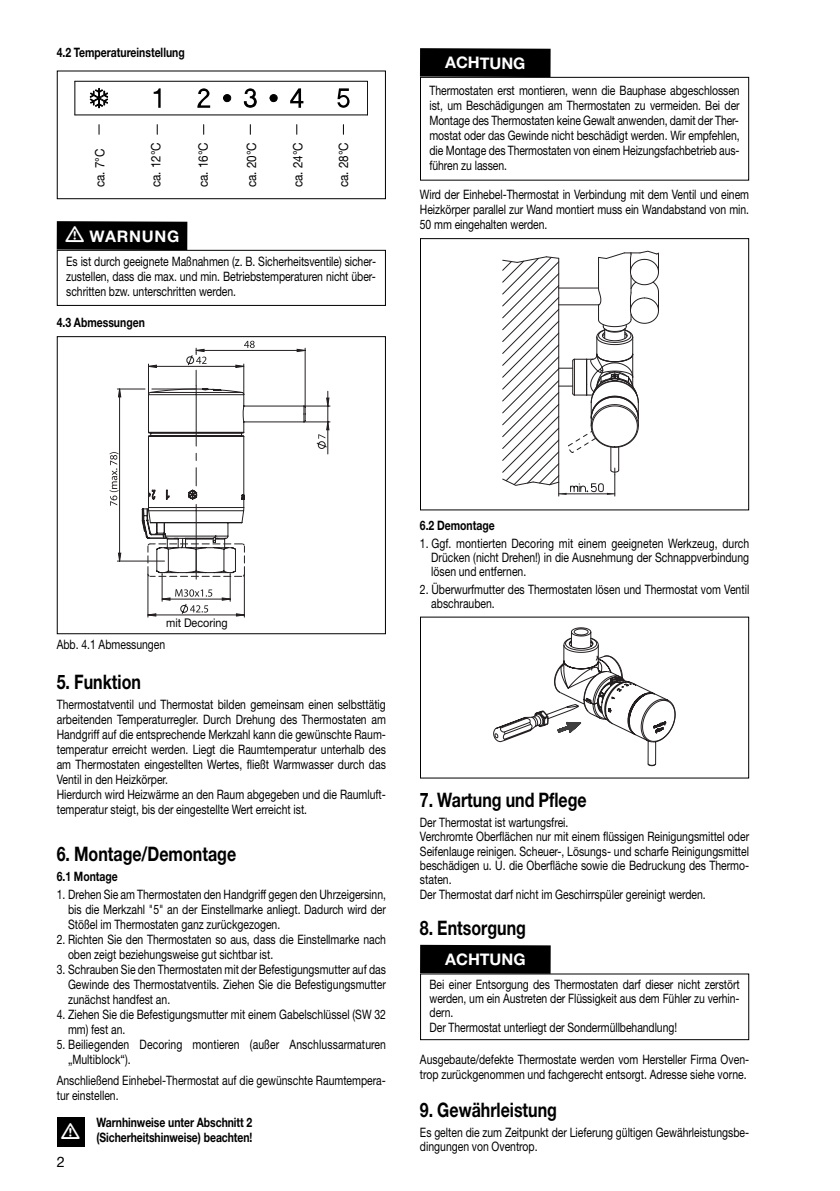
<style>
.page{position:relative;width:840px;height:1191px;background:#fff}
.page>*{position:absolute;margin:0;border:0;box-sizing:border-box;transform-origin:0 0}
.t1{font:700 20px "Helvetica Neue";color:#000;scale:.8 1}
.t2{font:700 16px "Helvetica Neue";letter-spacing:-.005em;color:#fff}
.t3{font:700 16px "Helvetica Neue";letter-spacing:.045em;color:#fff}
.t4{font:14.4px "Helvetica Neue";color:#000}
.t5{font:13px/15px "Helvetica Neue";color:#000;scale:.8 1}
.t6{font:700 13px/15px "Helvetica Neue";letter-spacing:-.005em;color:#000;scale:.8 1}
.t7{font:13px "Helvetica Neue";color:#000;scale:.9 1}
.t8{font:12px "Helvetica Neue";color:#000;scale:.9 1}
</style>
<div class="page">
<svg style="left:74px;top:81px;width:294px;height:35px"></svg>
<div style="left:57px;top:70px;width:329px;height:129px;border:1px solid #000"></div>
<div style="left:57px;top:221px;width:130px;height:29px;background:#000"></div>
<div style="left:57px;top:250px;width:329px;height:56px;border:1px solid #000"></div>
<svg style="left:110px;top:341px;width:220px;height:276px"></svg>
<div style="left:57px;top:336px;width:329px;height:298px;border:1px solid #000"></div>
<div style="left:57px;top:1117px;width:27px;height:30px;background:#000"></div>
<div style="left:419px;top:48px;width:131px;height:29px;background:#000"></div>
<div style="left:420px;top:77px;width:328px;height:104px;border:1px solid #000"></div>
<div style="left:420px;top:944px;width:130px;height:29px;background:#000"></div>
<div style="left:420px;top:973px;width:328px;height:67px;border:1px solid #000"></div>
<svg style="left:493px;top:627px;width:182px;height:139px"></svg>
<svg style="left:502px;top:251px;width:156px;height:245px"></svg>
<div style="left:420px;top:238px;width:328px;height:272px;border:1px solid #000"></div>
<p class="t6" style="left:57px;top:46px;width:161px">4.2 Temperatureinstellung</p>
<p class="t7" style="left:95px;top:187px;width:44px;rotate:-90deg">ca. 7°C</p>
<p class="t7" style="left:151px;top:187px;width:51px;rotate:-90deg">ca. 12°C</p>
<p class="t7" style="left:198px;top:187px;width:51px;rotate:-90deg">ca. 16°C</p>
<p class="t7" style="left:247px;top:187px;width:51px;rotate:-90deg">ca. 20°C</p>
<p class="t7" style="left:293px;top:187px;width:51px;rotate:-90deg">ca. 24°C</p>
<p class="t7" style="left:339px;top:187px;width:51px;rotate:-90deg">ca. 28°C</p>
<p class="t3" style="left:89px;top:231px;width:91px">WARNUNG</p>
<p class="t5" style="left:66px;top:255px;width:389px;text-align:justify">Es ist durch geeignete Maßnahmen (z. B. Sicherheitsventile) sicher&shy;zustellen, dass die max. und min. Betriebstemperaturen nicht über&shy;schritten bzw. unterschritten werden.</p>
<p class="t6" style="left:57px;top:316px;width:111px">4.3 Abmessungen</p>
<p class="t2" style="left:445px;top:57px;width:82px">ACHTUNG</p>
<p class="t5" style="left:429px;top:84px;width:389px;text-align:justify">Thermostaten erst montieren, wenn die Bauphase abgeschlossen ist, um Beschädigungen am Thermostaten zu vermeiden. Bei der Montage des Thermostaten keine Gewalt anwenden, damit der Ther&shy;mostat oder das Gewinde nicht beschädigt werden. Wir empfehlen, die Montage des Thermostaten von einem Heizungsfachbetrieb aus&shy;führen zu lassen.</p>
<p class="t5" style="left:419px;top:188px;width:413px;text-align:justify">Wird der Einhebel-Thermostat in Verbindung mit dem Ventil und einem Heizkörper parallel zur Wand montiert muss ein Wandabstand von min.<br>50 mm eingehalten werden.</p>
<p class="t8" style="left:166px;top:618px;width:70px">mit Decoring</p>
<p class="t5" style="left:57px;top:638px;width:137px">Abb. 4.1 Abmessungen</p>
<h1 class="t1" style="left:57px;top:674px;width:107px">5. Funktion</h1>
<p class="t5" style="left:57px;top:698px;width:413px">Thermostatventil und Thermostat bilden gemeinsam einen selbsttätig arbeitenden Temperaturregler. Durch Drehung des Thermostaten am Handgriff auf die entsprechende Merkzahl kann die gewünschte Raum&shy;temperatur erreicht werden. Liegt die Raumtemperatur unterhalb des am Thermostaten eingestellten Wertes, fließt Warmwasser durch das Ventil in den Heizkörper.<br>Hierdurch wird Heizwärme an den Raum abgegeben und die Raumluft&shy;temperatur steigt, bis der eingestellte Wert erreicht ist.</p>
<h1 class="t1" style="left:57px;top:847px;width:226px">6. Montage/Demontage</h1>
<p class="t6" style="left:57px;top:870px;width:78px">6.1 Montage</p>
<p class="t5" style="left:68px;top:888px;width:399px;text-align:justify;text-indent:-11px">1. Drehen Sie am Thermostaten den Handgriff gegen den Uhrzeigersinn, bis die Merkzahl "5" an der Einstellmarke anliegt. Dadurch wird der Stößel im Thermostaten ganz zurückgezogen.</p>
<p class="t5" style="left:68px;top:933px;width:399px;text-indent:-11px">2. Richten Sie den Thermostaten so aus, dass die Einstellmarke nach oben zeigt beziehungsweise gut sichtbar ist.</p>
<p class="t5" style="left:68px;top:963px;width:399px;text-align:justify;text-indent:-11px">3. Schrauben Sie den Thermostaten mit der Befestigungsmutter auf das Gewinde des Thermostatventils. Ziehen Sie die Befestigungsmutter zunächst handfest an.</p>
<p class="t5" style="left:68px;top:1008px;width:399px;text-indent:-11px">4. Ziehen Sie die Befestigungsmutter mit einem Gabelschlüssel (SW 32 mm) fest an.</p>
<p class="t5" style="left:68px;top:1038px;width:399px;text-indent:-11px">5. Beiliegenden Decoring montieren (außer Anschlussarmaturen „Multiblock“).</p>
<p class="t5" style="left:57px;top:1074px;width:413px">Anschließend Einhebel-Thermostat auf die gewünschte Raumtempera&shy;tur einstellen.</p>
<p class="t6" style="left:96px;top:1115px;width:196px">Warnhinweise unter Abschnitt 2 (Sicherheitshinweise) beachten!</p>
<p class="t4" style="left:57px;top:1157px;width:10px">2</p>
<p class="t6" style="left:420px;top:519px;width:95px">6.2 Demontage</p>
<p class="t5" style="left:431px;top:537px;width:399px;line-height:14.4px;text-align:justify;text-indent:-11px">1. Ggf. montierten Decoring mit einem geeigneten Werkzeug, durch Drücken (nicht Drehen!) in die Ausnehmung der Schnappverbindung lösen und entfernen.</p>
<p class="t5" style="left:431px;top:583px;width:399px;line-height:14.4px;text-indent:-11px">2. Überwurfmutter des Thermostaten lösen und Thermostat vom Ventil abschrauben.</p>
<h1 class="t1" style="left:420px;top:792px;width:210px">7. Wartung und Pflege</h1>
<p class="t5" style="left:420px;top:816px;width:413px;line-height:14.4px">Der Thermostat ist wartungsfrei.<br>Verchromte Oberflächen nur mit einem flüssigen Reinigungsmittel oder Seifenlauge reinigen. Scheuer-, Lösungs- und scharfe Reinigungsmittel beschädigen u. U. die Oberfläche sowie die Bedruckung des Thermo&shy;staten.<br>Der Thermostat darf nicht im Geschirrspüler gereinigt werden.</p>
<h1 class="t1" style="left:420px;top:920px;width:134px">8. Entsorgung</h1>
<p class="t2" style="left:445px;top:953px;width:82px">ACHTUNG</p>
<p class="t5" style="left:429px;top:978px;width:389px;line-height:14.4px">Bei einer Entsorgung des Thermostaten darf dieser nicht zerstört werden, um ein Austreten der Flüssigkeit aus dem Fühler zu verhin&shy;dern.<br>Der Thermostat unterliegt der Sondermüllbehandlung!</p>
<p class="t5" style="left:420px;top:1054px;width:413px;line-height:14.4px">Ausgebaute/defekte Thermostate werden vom Hersteller Firma Oven&shy;trop zurückgenommen und fachgerecht entsorgt. Adresse siehe vorne.</p>
<h1 class="t1" style="left:420px;top:1102px;width:173px">9. Gewährleistung</h1>
<p class="t5" style="left:420px;top:1126px;width:413px;line-height:14.4px">Es gelten die zum Zeitpunkt der Lieferung gültigen Gewährleistungsbe&shy;dingungen von Oventrop.</p>
</div>
